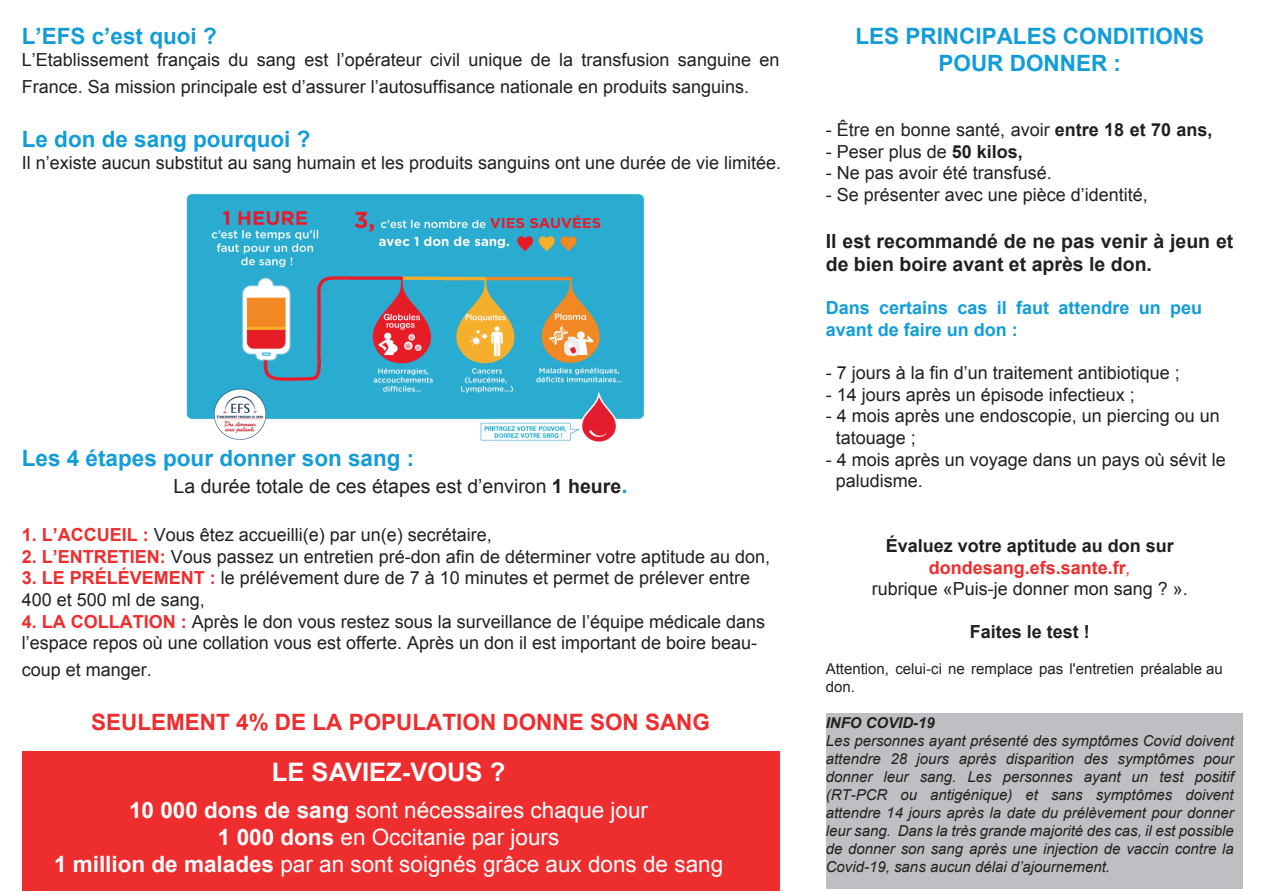
<style>
.page{position:relative;width:1263px;height:893px;background:#fff}
.page>*{position:absolute;margin:0;border:0;box-sizing:border-box;transform-origin:0 0}
.t1{font:700 25.5px "Arial";color:#fff}
.t2{font:22.5px/27px "Arial";color:#fff;text-align:center}
.t3{font:700 22.5px/27px "Arial";color:#129dd9;text-align:center}
.t4{font:700 22.5px "Arial";color:#ee2d2e}
.t5{font:700 19.5px/23.4px "Arial";color:#231f20}
.t6{font:19.5px "Arial";color:#231f20}
.t7{font:18px/21.6px "Arial";color:#231f20}
.t8{font:700 18px/21.6px "Arial";color:#129dd9}
.t9{font:700 18px "Arial";color:#231f20}
.t10{font:italic 15px/18px "Arial";color:#231f20;text-align:justify}
.t11{font:15px/18px "Arial";color:#231f20}
.t12{font:italic 700 15px "Arial";color:#231f20}
.s1{font-weight:700}
.s2{font-weight:700;font-size:22.5px;color:#129dd9}
.s3{font-weight:700;color:#ee2d2e}
.s4{font-style:italic;color:#ee2d2e}
</style>
<div class="page">
<div style="left:826px;top:713px;width:416px;height:176px;background:#bebfc2"></div>
<img style="left:186px;top:193px;width:459px;height:249px">
<div style="left:22px;top:751px;width:757px;height:140px;background:#ee2d2e"></div>
<p class="t3" style="left:22px;top:24px;width:197px">L’EFS c’est quoi ?</p>
<p class="t7" style="left:22px;top:46px;width:759px;line-height:27px">L’Etablissement français du sang est l’opérateur civil unique de la transfusion sanguine en<br>France. Sa mission principale est d’assurer l’autosuffisance nationale en produits sanguins.</p>
<p class="t3" style="left:22px;top:126px;width:290px">Le don de sang pourquoi ?</p>
<p class="t7" style="left:22px;top:152px;width:761px">Il n’existe aucun substitut au sang humain et les produits sanguins ont une durée de vie limitée.</p>
<p class="t3" style="left:22px;top:445px;width:394px">Les 4 étapes pour donner son sang :</p>
<p class="t6" style="left:174px;top:473px;width:455px">La durée totale de ces étapes est d’environ <span class="s1">1 heure</span><span class="s2">.</span></p>
<p class="t7" style="left:22px;top:524px;width:472px"><span class="s3">1. L’ACCUEIL :</span> Vous êtez accueilli(e) par un(e) secrétaire,</p>
<p class="t7" style="left:22px;top:546px;width:750px"><span class="s3">2. L’ENTRETIEN:</span> Vous passez un entretien pré-don afin de déterminer votre aptitude au don,</p>
<p class="t7" style="left:22px;top:567px;width:730px"><span class="s3">3. LE PRÉLÉVEMENT :</span> le prélévement dure de 7 à 10 minutes et permet de prélever entre<br>400 et 500 ml de sang,</p>
<p class="t7" style="left:22px;top:611px;width:745px"><span class="s3">4. LA COLLATION :</span> Après le don vous restez sous la surveillance de l’équipe médicale dans l’espace repos où une collation vous est offerte. Après un don il est important de boire beau-</p>
<p class="t7" style="left:22px;top:659px;width:132px">coup et manger.</p>
<p class="t4" style="left:91px;top:707px;width:620px">SEULEMENT 4% DE LA POPULATION DONNE SON SANG</p>
<h1 class="t1" style="left:272px;top:755px;width:235px">LE SAVIEZ-VOUS ?</h1>
<p class="t2" style="left:54px;top:797px;width:671px"><span class="s1">10 000 dons de sang</span> sont nécessaires chaque jour<br><span class="s1">1 000 dons</span> en Occitanie par jours<br><span class="s1">1 million de malades</span> par an sont soignés grâce aux dons de sang</p>
<p class="t3" style="left:855px;top:24px;width:350px">LES PRINCIPALES CONDITIONS<br>POUR DONNER :</p>
<p class="t7" style="left:826px;top:119px;width:388px">- Être en bonne santé, avoir <span class="s1">entre 18 et 70 ans,</span></p>
<p class="t7" style="left:826px;top:141px;width:199px">- Peser plus de <span class="s1">50 kilos,</span></p>
<p class="t7" style="left:826px;top:162px;width:228px">- Ne pas avoir été transfusé.</p>
<p class="t7" style="left:826px;top:184px;width:324px">- Se présenter avec une pièce d’identité,</p>
<p class="t5" style="left:826px;top:230px;width:409px">Il est recommandé de ne pas venir à jeun et de bien boire avant et après le don.</p>
<p class="t8" style="left:826px;top:298px;width:378px">Dans certains cas il faut attendre un peu avant de faire un don :</p>
<p class="t7" style="left:826px;top:362px;width:356px">- 7 jours à la fin d’un traitement antibiotique ;</p>
<p class="t7" style="left:826px;top:384px;width:311px">- 14 jours après un épisode infectieux ;</p>
<p class="t7" style="left:836px;top:405px;width:386px;text-indent:-10px">- 4 mois après une endoscopie, un piercing ou un tatouage ;</p>
<p class="t7" style="left:836px;top:449px;width:392px;text-indent:-10px">- 4 mois après un voyage dans un pays où sévit le paludisme.</p>
<p class="t7" style="left:872px;top:535px;width:318px;text-align:center"><span class="s1">Évaluez votre aptitude au don sur </span><span class="s3">dondesang.efs.sante.fr</span><span class="s4">,<br></span>rubrique «Puis-je donner mon sang ? ».</p>
<p class="t9" style="left:970px;top:620px;width:122px">Faites le test !</p>
<p class="t11" style="left:826px;top:660px;width:399px">Attention, celui-ci ne remplace pas l'entretien préalable au don.</p>
<p class="t12" style="left:826px;top:713px;width:111px">INFO COVID-19</p>
<p class="t10" style="left:826px;top:732px;width:410px">Les personnes ayant présenté des symptômes Covid doivent attendre 28 jours après disparition des symptômes pour donner leur sang. Les personnes ayant un test positif (RT-PCR ou antigénique) et sans symptômes doivent attendre 14 jours après la date du prélèvement pour donner leur sang. Dans la très grande majorité des cas, il est possible de donner son sang après une injection de vaccin contre la Covid-19, sans aucun délai d’ajournement.</p>
</div>
